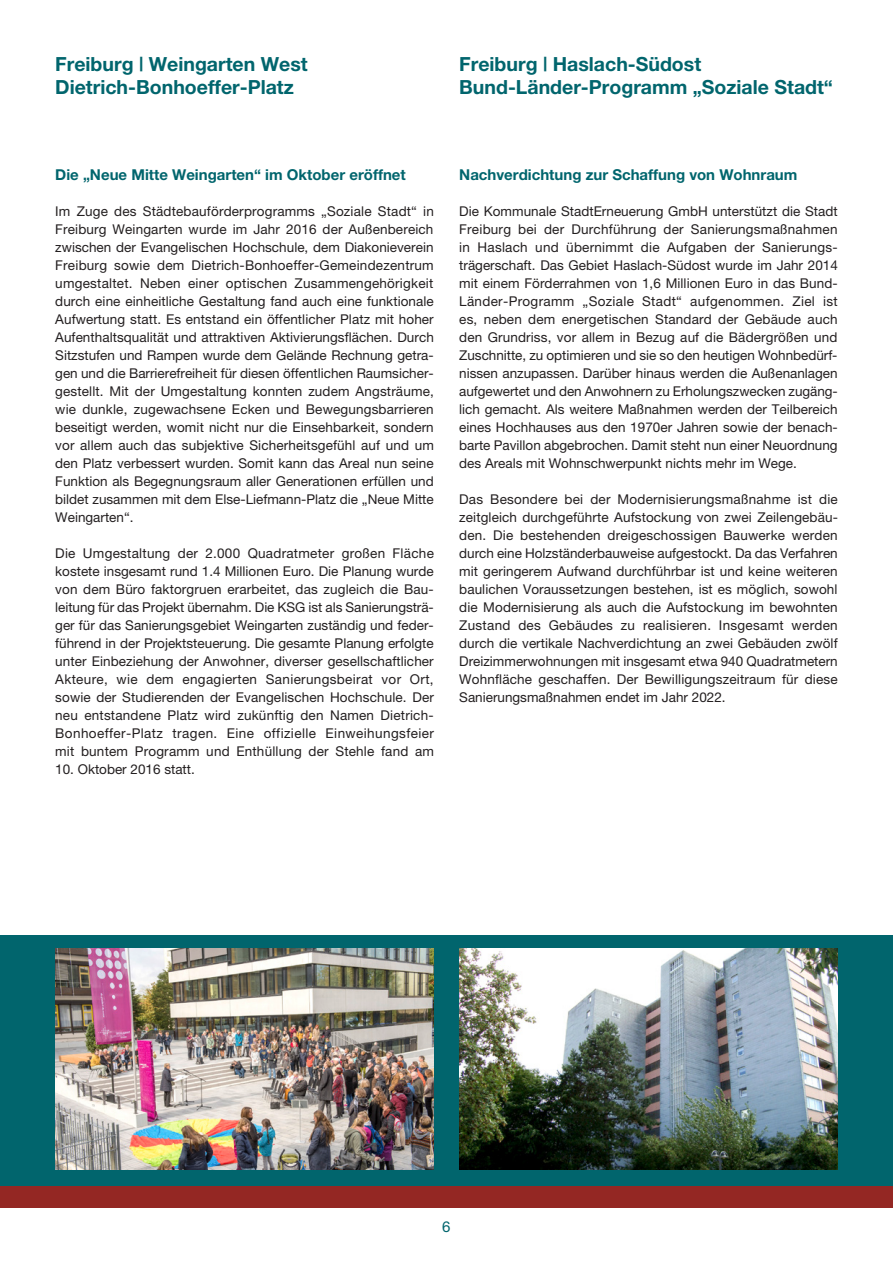
<style>
.page{position:relative;width:893px;height:1263px;background:#fff}
.page>*{position:absolute;margin:0;border:0;box-sizing:border-box;transform-origin:0 0}
.t1{font:700 19.5px/23.4px "Helvetica Neue";color:#01656d}
.t2{font:700 15px "Helvetica Neue";color:#01656d}
.t3{font:15px "Helvetica Neue";color:#01656d}
.t4{font:13.5px/18px "Helvetica Neue";color:#231f20;text-align:justify}
</style>
<div class="page">
<div style="left:0;top:935px;width:893px;height:253px;background:#01656d"></div>
<div style="left:0;top:1186px;width:893px;height:22px;background:#942723"></div>
<img style="left:55px;top:948px;width:379px;height:221px">
<img style="left:459px;top:948px;width:378px;height:221px">
<h1 class="t1" style="left:55px;top:51px;width:254px">Freiburg | Weingarten West<br>Dietrich-Bonhoeffer-Platz</h1>
<h1 class="t1" style="left:459px;top:51px;width:375px">Freiburg | Haslach-Südost<br>Bund-Länder-Programm „Soziale Stadt“</h1>
<p class="t2" style="left:55px;top:165px;width:352px">Die „Neue Mitte Weingarten“ im Oktober eröffnet</p>
<p class="t4" style="left:55px;top:202px;width:380px">Im Zuge des Städtebauförderprogramms „Soziale Stadt“ in Freiburg Weingarten wurde im Jahr 2016 der Außenbereich zwischen der Evangelischen Hochschule, dem Diakonieverein Freiburg sowie dem Dietrich-Bonhoeffer-Gemeindezentrum umgestaltet. Neben einer optischen Zusammengehörigkeit durch eine einheitliche Gestaltung fand auch eine funktionale Aufwertung statt. Es entstand ein öffentlicher Platz mit hoher Aufenthaltsqualität und attraktiven Aktivierungsflächen. Durch Sitzstufen und Rampen wurde dem Gelände Rechnung getra&shy;gen und die Barrierefreiheit für diesen öffentlichen Raumsicher&shy;gestellt. Mit der Umgestaltung konnten zudem Angsträume, wie dunkle, zugewachsene Ecken und Bewegungsbarrieren beseitigt werden, womit nicht nur die Einsehbarkeit, sondern vor allem auch das subjektive Sicherheitsgefühl auf und um den Platz verbessert wurden. Somit kann das Areal nun seine Funktion als Begegnungsraum aller Generationen erfüllen und bildet zusammen mit dem Else-Liefmann-Platz die „Neue Mitte Weingarten“.</p>
<p class="t4" style="left:55px;top:544px;width:380px">Die Umgestaltung der 2.000 Quadratmeter großen Fläche kostete insgesamt rund 1.4 Millionen Euro. Die Planung wurde von dem Büro faktorgruen erarbeitet, das zugleich die Bau&shy;leitung für das Projekt übernahm. Die KSG ist als Sanierungsträ&shy;ger für das Sanierungsgebiet Weingarten zuständig und feder&shy;führend in der Projektsteuerung. Die gesamte Planung erfolgte unter Einbeziehung der Anwohner, diverser gesellschaftlicher Akteure, wie dem engagierten Sanierungsbeirat vor Ort, sowie der Studierenden der Evangelischen Hochschule. Der neu entstandene Platz wird zukünftig den Namen Dietrich-Bonhoeffer-Platz tragen. Eine offizielle Einweihungsfeier mit buntem Programm und Enthüllung der Stehle fand am</p>
<p class="t4" style="left:55px;top:760px;width:141px">10. Oktober 2016 statt.</p>
<p class="t2" style="left:459px;top:165px;width:340px">Nachverdichtung zur Schaffung von Wohnraum</p>
<p class="t4" style="left:459px;top:202px;width:380px">Die Kommunale StadtErneuerung GmbH unterstützt die Stadt Freiburg bei der Durchführung der Sanierungsmaßnahmen in Haslach und übernimmt die Aufgaben der Sanierungs&shy;trägerschaft. Das Gebiet Haslach-Südost wurde im Jahr 2014 mit einem Förderrahmen von 1,6 Millionen Euro in das Bund-Länder-Programm „Soziale Stadt“ aufgenommen. Ziel ist es, neben dem energetischen Standard der Gebäude auch den Grundriss, vor allem in Bezug auf die Bädergrößen und Zuschnitte, zu optimieren und sie so den heutigen Wohnbedürf&shy;nissen anzupassen. Darüber hinaus werden die Außenanlagen aufgewertet und den Anwohnern zu Erholungszwecken zugäng&shy;lich gemacht. Als weitere Maßnahmen werden der Teilbereich eines Hochhauses aus den 1970er Jahren sowie der benach&shy;barte Pavillon abgebrochen. Damit steht nun einer Neuordnung des Areals mit Wohnschwerpunkt nichts mehr im Wege.</p>
<p class="t4" style="left:459px;top:490px;width:380px">Das Besondere bei der Modernisierungsmaßnahme ist die zeitgleich durchgeführte Aufstockung von zwei Zeilengebäu&shy;den. Die bestehenden dreigeschossigen Bauwerke werden durch eine Holzständerbauweise aufgestockt. Da das Verfahren mit geringerem Aufwand durchführbar ist und keine weiteren baulichen Voraussetzungen bestehen, ist es möglich, sowohl die Modernisierung als auch die Aufstockung im bewohnten Zustand des Gebäudes zu realisieren. Insgesamt werden durch die vertikale Nachverdichtung an zwei Gebäuden zwölf Dreizimmerwohnungen mit insgesamt etwa 940 Quadratmetern Wohnfläche geschaffen. Der Bewilligungszeitraum für diese Sanierungsmaßnahmen endet im Jahr 2022.</p>
<p class="t3" style="left:442px;top:1218px;width:10px">6</p>
</div>
